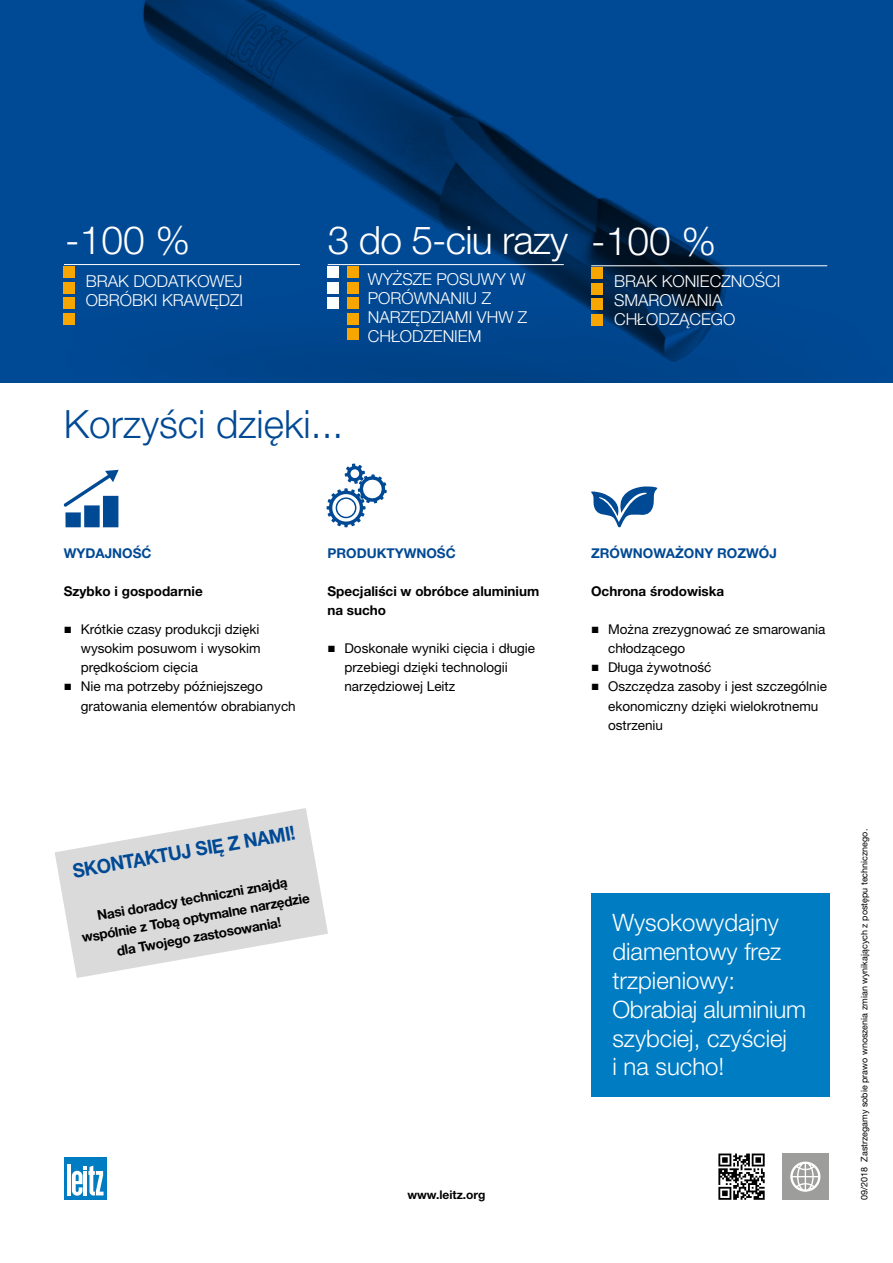
<style>
.page{position:relative;width:893px;height:1263px;background:#fff}
.page>*{position:absolute;margin:0;border:0;box-sizing:border-box;transform-origin:0 0}
.t1{font:300 39px "Helvetica Neue LT Pro";letter-spacing:-.02em;color:#fff}
.t2{font:300 39px "Helvetica Neue LT Pro";color:#004994}
.t3{font:300 24px/28.8px "Helvetica Neue LT Pro";color:#fff}
.t4{font:700 19.5px "Helvetica Neue LT Pro";color:#004994;scale:.94 1}
.t5{font:300 16.5px/19px "Helvetica Neue LT Pro";color:#fff}
.t6{font:13.5px/19.2px "Helvetica Neue LT Pro";color:#000}
.t7{font:700 13.5px/19.2px "Helvetica Neue LT Pro";color:#000}
.t8{font:13.5px/19.2px "Helvetica Neue LT Pro";color:#020203}
.t9{font:700 13.5px "Helvetica Neue LT Pro";color:#004994}
.t10{font:700 12px "Helvetica Neue LT Pro";color:#000}
.t11{font:9px "Helvetica Neue LT Pro";color:#000}
.s1{font-family:"Arial"}
</style>
<div class="page">
<svg style="left:0;top:0;width:893px;height:383px;background:#004387"></svg>
<div style="left:64px;top:1157px;width:42px;height:42px;background:#007cc2"></div>
<hr style="left:67px;top:1164px;width:4px;height:31px;background:#fff">
<svg style="left:72px;top:1165px;width:32px;height:31px"></svg>
<div style="left:103px;top:496px;width:15px;height:31px;background:#004994"></div>
<div style="left:84px;top:505px;width:16px;height:22px;background:#004994"></div>
<div style="left:65px;top:512px;width:16px;height:15px;background:#004994"></div>
<svg style="left:64px;top:470px;width:55px;height:37px"></svg>
<svg style="left:327px;top:463px;width:60px;height:64px"></svg>
<svg style="left:591px;top:486px;width:66px;height:41px"></svg>
<div style="left:782px;top:1153px;width:46px;height:47px;background:#9d9d9c"></div>
<svg style="left:790px;top:1161px;width:30px;height:31px"></svg>
<svg style="left:718px;top:1153px;width:47px;height:47px"></svg>
<div style="left:328px;top:298px;width:11px;height:11px;background:#fff"></div>
<div style="left:328px;top:282px;width:11px;height:12px;background:#fff"></div>
<div style="left:328px;top:267px;width:11px;height:11px;background:#fff"></div>
<div style="left:347px;top:329px;width:11px;height:11px;background:#f7a600"></div>
<div style="left:347px;top:313px;width:11px;height:12px;background:#f7a600"></div>
<div style="left:347px;top:298px;width:11px;height:11px;background:#f7a600"></div>
<div style="left:347px;top:282px;width:11px;height:12px;background:#f7a600"></div>
<div style="left:347px;top:267px;width:11px;height:11px;background:#f7a600"></div>
<hr style="left:328px;top:264px;width:236px;height:1px;background:#fff">
<div style="left:591px;top:314px;width:11px;height:11px;background:#f7a600"></div>
<hr style="left:591px;top:265px;width:236px;height:1px;background:#fff">
<div style="left:591px;top:893px;width:238px;height:204px;background:#007cc2"></div>
<div style="left:64px;top:313px;width:11px;height:12px;background:#f7a600"></div>
<div style="left:64px;top:298px;width:11px;height:11px;background:#f7a600"></div>
<div style="left:64px;top:282px;width:11px;height:12px;background:#f7a600"></div>
<div style="left:64px;top:267px;width:11px;height:11px;background:#f7a600"></div>
<hr style="left:64px;top:264px;width:236px;height:1px;background:#fff">
<svg style="left:55px;top:808px;width:273px;height:170px;fill:#dadada"></svg>
<div style="left:591px;top:299px;width:11px;height:11px;background:#f7a600"></div>
<div style="left:591px;top:283px;width:11px;height:11px;background:#f7a600"></div>
<div style="left:591px;top:268px;width:11px;height:11px;background:#f7a600"></div>
<h1 class="t1" style="left:65px;top:217px;width:126px">-100 %</h1>
<p class="t5" style="left:86px;top:272px;width:159px">BRAK DODATKOWEJ<br>OBRÓBKI KRAWĘDZI</p>
<h1 class="t1" style="left:328px;top:216px;width:242px">3 do 5-ciu razy</h1>
<p class="t5" style="left:368px;top:269px;width:161px">WYŻSZE POSUWY W<br>PORÓWNANIU Z<br>NARZĘDZIAMI VHW Z<br>CHŁODZENIEM</p>
<h1 class="t1" style="left:591px;top:217px;width:126px">-100 %</h1>
<p class="t5" style="left:614px;top:271px;width:168px">BRAK KONIECZNOŚCI<br>SMAROWANIA<br>CHŁODZĄCEGO</p>
<h1 class="t2" style="left:64px;top:400px;width:281px">Korzyści dzięki...</h1>
<p class="t9" style="left:64px;top:544px;width:89px">WYDAJNOŚĆ</p>
<p class="t7" style="left:64px;top:581px;width:140px">Szybko i gospodarnie</p>
<p class="t6" style="left:81px;top:619px;width:181px;text-align:justify;text-indent:-17px"><span class="s1">■</span> Krótkie czasy produkcji dzięki wysokim posuwom i wysokim prędkościom cięcia</p>
<p class="t6" style="left:81px;top:677px;width:217px;text-indent:-17px"><span class="s1">■</span> Nie ma potrzeby późniejszego gratowania elementów obrabianych</p>
<p class="t9" style="left:327px;top:544px;width:130px">PRODUKTYWNOŚĆ</p>
<p class="t7" style="left:327px;top:581px;width:213px">Specjaliści w obróbce aluminium na sucho</p>
<p class="t6" style="left:344px;top:639px;width:192px;text-indent:-17px"><span class="s1">■</span> Doskonałe wyniki cięcia i długie przebiegi dzięki technologii narzędziowej Leitz</p>
<h3 class="t4" style="left:71px;top:859px;width:241px;rotate:-10deg">SKONTAKTUJ SIĘ Z NAMI!</h3>
<p class="t7" style="left:77px;top:909px;width:233px;text-align:center;rotate:-10deg">Nasi doradcy techniczni znajdą wspólnie z Tobą optymalne narzędzie dla Twojego zastosowania!</p>
<p class="t10" style="left:407px;top:1187px;width:80px">www.leitz.org</p>
<p class="t9" style="left:591px;top:544px;width:187px">ZRÓWNOWAŻONY ROZWÓJ</p>
<p class="t7" style="left:591px;top:581px;width:135px">Ochrona środowiska</p>
<p class="t8" style="left:608px;top:619px;width:219px;text-indent:-17px"><span class="s1">■</span> Można zrezygnować ze smarowania chłodzącego</p>
<p class="t8" style="left:591px;top:658px;width:122px"><span class="s1">■</span> Długa żywotność</p>
<p class="t8" style="left:608px;top:677px;width:220px;text-indent:-17px"><span class="s1">■</span> Oszczędza zasoby i jest szczególnie ekonomiczny dzięki wielokrotnemu ostrzeniu</p>
<h2 class="t3" style="left:612px;top:908px;width:195px">Wysokowydajny diamentowy frez trzpieniowy:<br>Obrabiaj aluminium szybciej, czyściej<br>i na sucho!</h2>
<p class="t11" style="left:859px;top:1200px;width:372px;rotate:-90deg">09/2018 Zastrzegamy sobie prawo wnoszenia zmian wynikających z postępu technicznego.</p>
</div>
